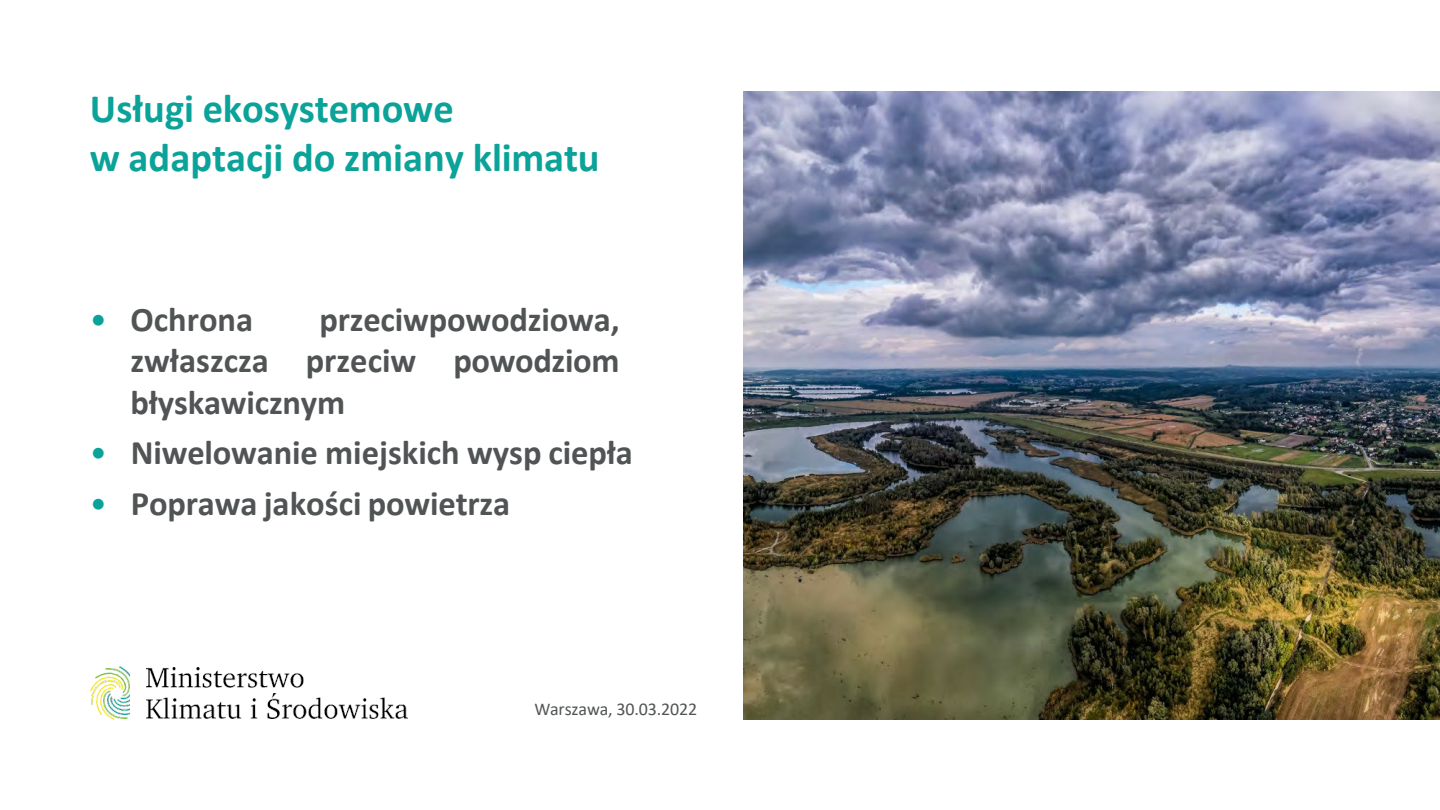
<style>
.page{position:relative;width:1440px;height:810px;background:#fff}
.page>*{position:absolute;margin:0;border:0;box-sizing:border-box;transform-origin:0 0}
.t1{font:700 40.5px "Calibri";color:#0ba399}
.t2{font:700 34.5px/41.4px "Calibri";letter-spacing:-.005em;color:#515455;text-align:justify}
.t3{font:18px "Calibri";letter-spacing:-.01em;color:#515455}
.s1{font-weight:400;color:#0ba399}
</style>
<div class="page">
<svg style="left:90px;top:667px;width:40px;height:53px"></svg>
<img style="left:147px;top:668px;width:261px;height:50px">
<img style="left:744px;top:92px;width:696px;height:628px">
<h2 class="t1" style="left:90px;top:80px;width:365px">Usługi ekosystemowe</h2>
<h2 class="t1" style="left:90px;top:128px;width:511px">w adaptacji do zmiany klimatu</h2>
<p class="t2" style="left:90px;top:298px;width:165px"><span class="s1">•</span> Ochrona</p>
<p class="t2" style="left:130px;top:298px;width:491px;text-indent:189px">przeciwpowodziowa, zwłaszcza przeciw powodziom błyskawicznym</p>
<p class="t2" style="left:90px;top:432px;width:544px"><span class="s1">•</span> Niwelowanie miejskich wysp ciepła</p>
<p class="t2" style="left:90px;top:482px;width:422px"><span class="s1">•</span> Poprawa jakości powietrza</p>
<p class="t3" style="left:534px;top:696px;width:164px">Warszawa, 30.03.2022</p>
</div>
